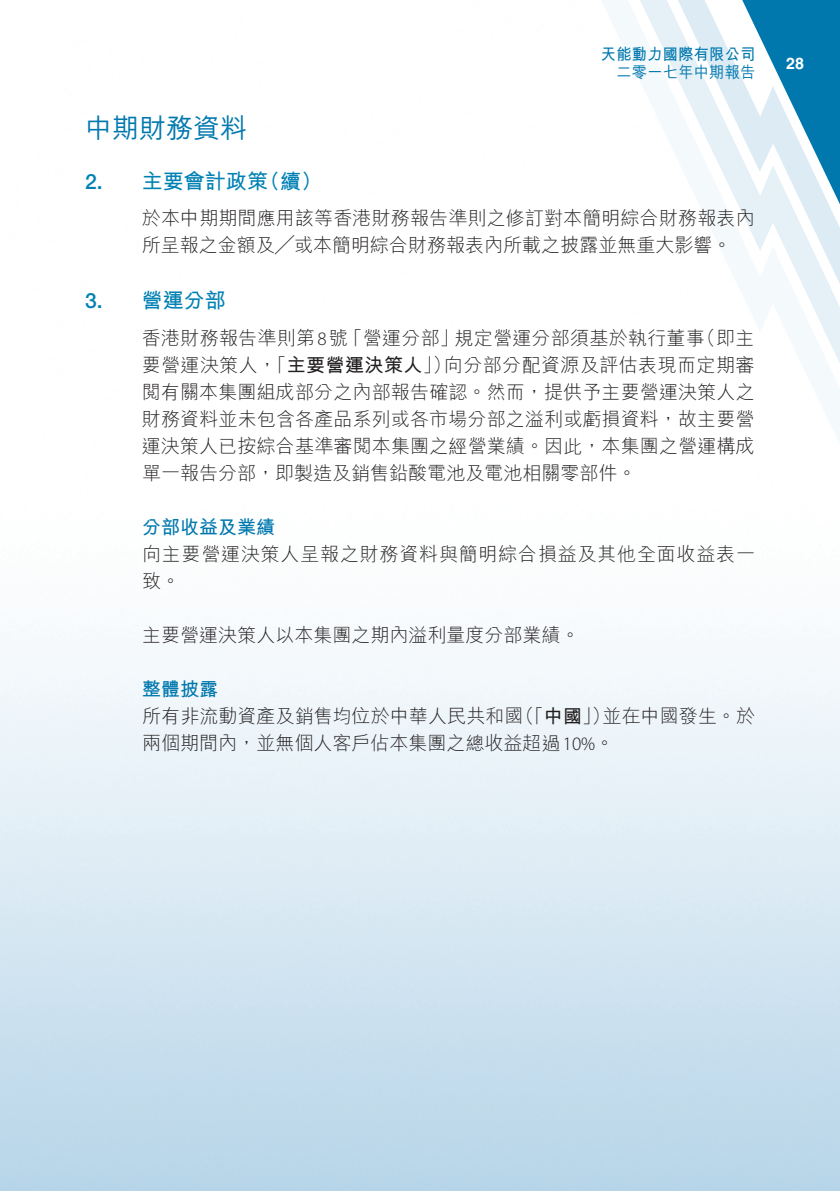
<style>
.page{position:relative;width:840px;height:1191px;background:#fff}
.page>*{position:absolute;margin:0;border:0;box-sizing:border-box;transform-origin:0 0}
.t1{font:500 27px "M Hei HK";color:#0078ae}
.t2{font:700 21px "M Hei HK";color:#0081b4}
.t3{font:500 21px "Helvetica Neue LT Std";color:#0081b4}
.t4{font:300 19px/27px "M Hei HK";letter-spacing:.005em;color:#231f20}
.t5{font:300 19px/27px "M Hei HK";letter-spacing:.04em;color:#231f20}
.t6{font:700 19px "M Hei HK";color:#0078ae}
.t7{font:700 16px "M Hei HK";letter-spacing:.015em;color:#0078ae;scale:.95 1}
.t8{font:500 16px "M Hei HK";letter-spacing:.015em;color:#0078ae;scale:.95 1}
.t9{font:700 16px "Helvetica LT Std";color:#fff}
.s1{font-family:"Myriad Pro"}
.s2{font-weight:700}
</style>
<div class="page">
<svg style="left:601px;top:0;width:238px;height:442px"></svg>
<svg style="left:639px;top:0;width:200px;height:364px"></svg>
<svg style="left:728px;top:0;width:111px;height:342px"></svg>
<p class="t7" style="left:600px;top:43px;width:164px">天能動力國際有限公司</p>
<h1 class="t1" style="left:85px;top:108px;width:163px">中期財務資料</h1>
<p class="t3" style="left:85px;top:169px;width:19px">2.</p>
<p class="t2" style="left:142px;top:166px;width:127px">主要會計政策</p>
<p class="t2" style="left:259px;top:166px;width:64px">（續(</p>
<p class="t8" style="left:616px;top:61px;width:148px">二零一七年中期報告</p>
<p class="t3" style="left:85px;top:288px;width:19px">3.</p>
<p class="t4" style="left:142px;top:205px;width:614px">於本中期期間應用該等香港財務報告準則之修訂對本簡明綜合財務報表內所呈報之金額及╱或本簡明綜合財務報表內所載之披露並無重大影響。</p>
<p class="t2" style="left:142px;top:285px;width:85px">營運分部</p>
<p class="t4" style="left:142px;top:324px;width:208px">香港財務報告準則第<span class="s1">8</span>號</p>
<p class="t4" style="left:343px;top:324px;width:117px">「營運分部」</p>
<p class="t4" style="left:696px;top:324px;width:59px">（即主</p>
<p class="t4" style="left:454px;top:324px;width:252px">規定營運分部須基於執行董事</p>
<p class="t4" style="left:142px;top:351px;width:614px">要營運決策人「，<span class="s2">主要營運決策人</span>」）<br>閱有關本集團組成部分之內部報告確認。然而，提供予主要營運決策人之財務資料並未包含各產品系列或各市場分部之溢利或虧損資料，故主要營運決策人已按綜合基準審閱本集團之經營業績。因此，本集團之營運構成單一報告分部，即製造及銷售鉛酸電池及電池相關零部件。</p>
<p class="t6" style="left:142px;top:513px;width:134px">分部收益及業績</p>
<p class="t5" style="left:142px;top:540px;width:614px">向主要營運決策人呈報之財務資料與簡明綜合損益及其他全面收益表一致。</p>
<p class="t4" style="left:142px;top:621px;width:438px">主要營運決策人以本集團之期內溢利量度分部業績。</p>
<p class="t6" style="left:142px;top:675px;width:77px">整體披露</p>
<p class="t4" style="left:602px;top:702px;width:154px">並在中國發生。於</p>
<p class="t4" style="left:443px;top:351px;width:312px">向分部分配資源及評估表現而定期審</p>
<p class="t4" style="left:515px;top:702px;width:97px">（「<span class="s2">中國</span>」）</p>
<p class="t4" style="left:142px;top:702px;width:473px">所有非流動資產及銷售均位於中華人民共和國<br>兩個期間內，並無個人客戶佔本集團之總收益超過<span class="s1">10%</span>。</p>
<p class="t9" style="left:785px;top:54px;width:19px">28</p>
</div>
